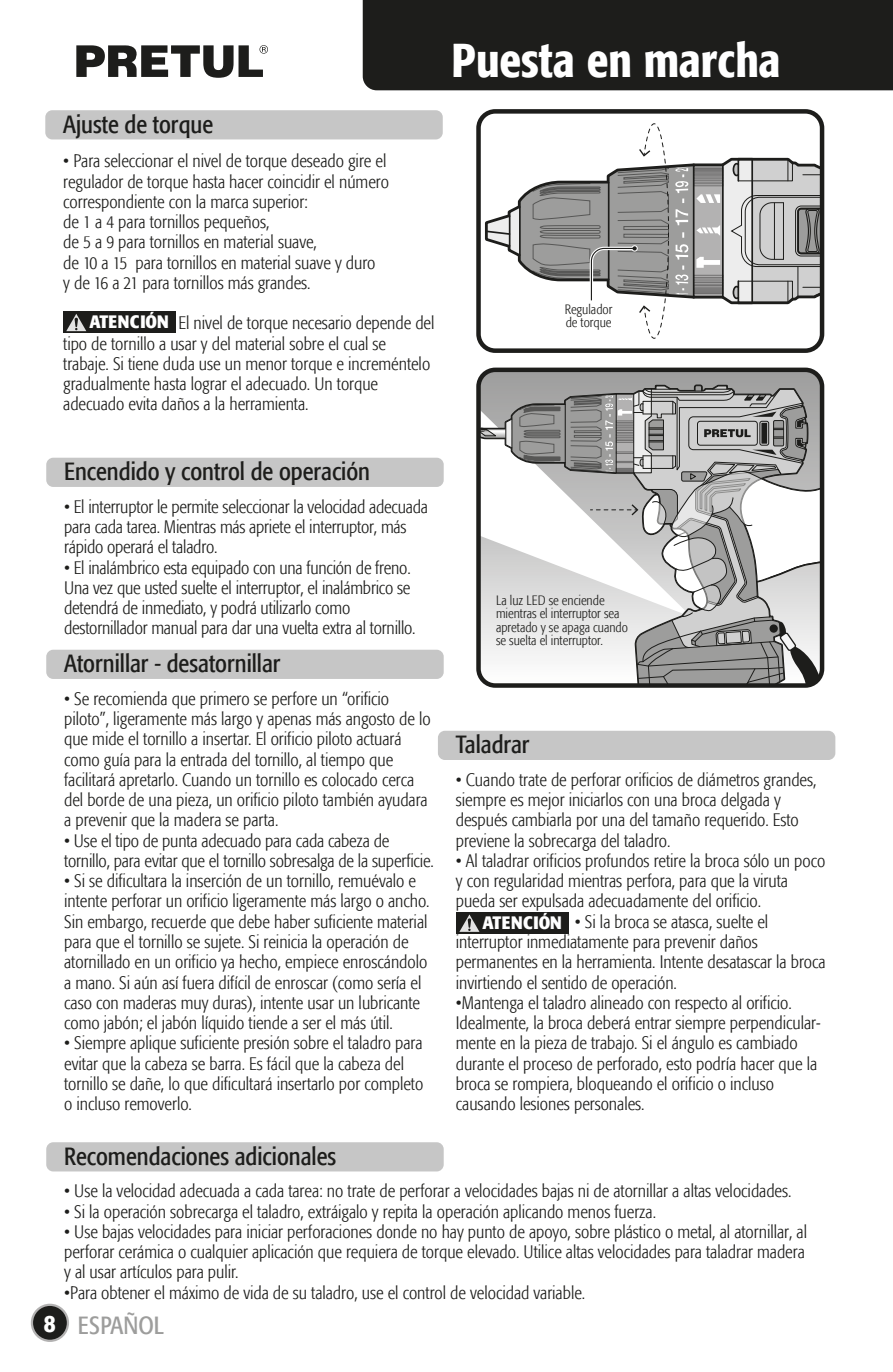
<style>
.page{position:relative;width:893px;height:1372px;background:#fff}
.page>*{position:absolute;margin:0;border:0;box-sizing:border-box;transform-origin:0 0}
.t1{font:500 condensed 47.25px "Formata";color:#fff}
.t2{font:condensed 24.75px "Formata";color:#1d1d1b}
.t3{font:condensed 24.75px "Formata";color:#9d9d9c}
.t4{font:300 condensed 18px/20.2px "Formata";color:#1d1d1b}
.t5{font:700 condensed 18px "Formata";letter-spacing:.01em;color:#fff}
.t6{font:300 condensed 13.5px/13.5px "Formata";color:#1d1d1b}
.s1{font-weight:500;color:#fff}
</style>
<div class="page">
<div style="left:363px;top:0;width:530px;height:90px;background:#1d1d1b"></div>
<div style="left:45px;top:110px;width:398px;height:29px;background:#c6c6c6;border-radius:7px"></div>
<div style="left:46px;top:457px;width:398px;height:30px;background:#c6c6c6;border-radius:7px"></div>
<div style="left:46px;top:649px;width:398px;height:30px;background:#c6c6c6;border-radius:7px"></div>
<div style="left:46px;top:1142px;width:398px;height:29px;background:#c6c6c6;border-radius:7px"></div>
<div style="left:438px;top:730px;width:397px;height:30px;background:#c6c6c6;border-radius:7px"></div>
<svg style="left:481px;top:372px;width:204px;height:11px;background:#9b9b9b"></svg>
<div style="left:476px;top:367px;width:348px;height:320px;border:4px solid #1d1d1b;border-radius:17px"></div>
<div style="left:476px;top:109px;width:348px;height:244px;border:4px solid #1d1d1b;border-radius:17px"></div>
<div style="left:32px;top:1304px;width:36px;height:36px;background:#1d1d1b;border-radius:50%"></div>
<div style="left:31px;top:1303px;width:38px;height:38px;border:2px solid #b3b2b2;border-radius:50%"></div>
<svg style="left:76px;top:45px;width:192px;height:33px"></svg>
<svg style="left:478px;top:383px;width:344px;height:302px"></svg>
<div style="left:456px;top:912px;width:113px;height:21px;background:#1d1d1b"></div>
<svg style="left:459px;top:914px;width:21px;height:18px"></svg>
<div style="left:63px;top:311px;width:112px;height:22px;background:#1d1d1b"></div>
<svg style="left:66px;top:314px;width:20px;height:18px"></svg>
<svg style="left:485px;top:123px;width:337px;height:216px"></svg>
<h1 class="t1" style="left:451px;top:32px;width:331px">Puesta en marcha</h1>
<h2 class="t2" style="left:63px;top:110px;width:151px">Ajuste de torque</h2>
<p class="t4" style="left:63px;top:151px;width:327px">• Para seleccionar el nivel de torque deseado gire el regulador de torque hasta hacer coincidir el número correspondiente con la marca superior:<br>de 1 a 4 para tornillos pequeños,<br>de 5 a 9 para tornillos en material suave,<br>de 10 a 15 para tornillos en material suave y duro<br>y de 16 a 21 para tornillos más grandes.</p>
<p class="t4" style="left:63px;top:313px;width:373px;text-indent:115px">El nivel de torque necesario depende del tipo de tornillo a usar y del material sobre el cual se trabaje. Si tiene duda use un menor torque e increméntelo gradualmente hasta lograr el adecuado. Un torque adecuado evita daños a la herramienta.</p>
<p class="t5" style="left:89px;top:311px;width:81px">ATENCIÓN</p>
<p class="t6" style="left:565px;top:302px;width:49px">Regulador de torque</p>
<h2 class="t2" style="left:64px;top:457px;width:307px">Encendido y control de operación</h2>
<p class="t4" style="left:64px;top:496px;width:365px">• El interruptor le permite seleccionar la velocidad adecuada para cada tarea. Mientras más apriete el interruptor, más rápido operará el taladro.</p>
<p class="t4" style="left:64px;top:557px;width:353px">• El inalámbrico esta equipado con una función de freno.<br>Una vez que usted suelte el interruptor, el inalámbrico se detendrá de inmediato, y podrá utilizarlo como destornillador manual para dar una vuelta extra al tornillo.</p>
<h2 class="t2" style="left:64px;top:649px;width:218px">Atornillar - desatornillar</h2>
<p class="t4" style="left:64px;top:688px;width:368px">• Se recomienda que primero se perfore un “orificio piloto”, ligeramente más largo y apenas más angosto de lo que mide el tornillo a insertar. El orificio piloto actuará como guía para la entrada del tornillo, al tiempo que facilitará apretarlo. Cuando un tornillo es colocado cerca del borde de una pieza, un orificio piloto también ayudara a prevenir que la madera se parta.</p>
<p class="t4" style="left:64px;top:830px;width:371px">• Use el tipo de punta adecuado para cada cabeza de tornillo, para evitar que el tornillo sobresalga de la superficie.</p>
<p class="t4" style="left:64px;top:871px;width:367px">• Si se dificultara la inserción de un tornillo, remuévalo e intente perforar un orificio ligeramente más largo o ancho.<br>Sin embargo, recuerde que debe haber suficiente material para que el tornillo se sujete. Si reinicia la operación de atornillado en un orificio ya hecho, empiece enroscándolo a mano. Si aún así fuera difícil de enroscar (como sería el caso con maderas muy duras), intente usar un lubricante como jabón; el jabón líquido tiende a ser el más útil.</p>
<p class="t4" style="left:64px;top:1033px;width:361px">• Siempre aplique suficiente presión sobre el taladro para evitar que la cabeza se barra. Es fácil que la cabeza del tornillo se dañe, lo que dificultará insertarlo por completo o incluso removerlo.</p>
<h2 class="t2" style="left:64px;top:1141px;width:274px">Recomendaciones adicionales</h2>
<p class="t4" style="left:64px;top:1181px;width:729px">• Use la velocidad adecuada a cada tarea: no trate de perforar a velocidades bajas ni de atornillar a altas velocidades.</p>
<p class="t4" style="left:64px;top:1201px;width:593px">• Si la operación sobrecarga el taladro, extráigalo y repita la operación aplicando menos fuerza.</p>
<p class="t4" style="left:64px;top:1221px;width:744px">• Use bajas velocidades para iniciar perforaciones donde no hay punto de apoyo, sobre plástico o metal, al atornillar, al perforar cerámica o cualquier aplicación que requiera de torque elevado. Utilice altas velocidades para taladrar madera y al usar artículos para pulir.</p>
<p class="t4" style="left:64px;top:1282px;width:523px">•Para obtener el máximo de vida de su taladro, use el control de velocidad variable.</p>
<p class="t6" style="left:496px;top:593px;width:133px">La luz LED se enciende mientras el interruptor sea apretado y se apaga cuando se suelta el interruptor.</p>
<h2 class="t2" style="left:456px;top:730px;width:75px">Taladrar</h2>
<p class="t4" style="left:456px;top:769px;width:362px">• Cuando trate de perforar orificios de diámetros grandes, siempre es mejor iniciarlos con una broca delgada y después cambiarla por una del tamaño requerido. Esto previene la sobrecarga del taladro.</p>
<p class="t4" style="left:456px;top:850px;width:371px">• Al taladrar orificios profundos retire la broca sólo un poco y con regularidad mientras perfora, para que la viruta pueda ser expulsada adecuadamente del orificio.</p>
<p class="t4" style="left:456px;top:911px;width:371px;text-indent:119px">• Si la broca se atasca, suelte el interruptor inmediatamente para prevenir daños permanentes en la herramienta. Intente desatascar la broca invirtiendo el sentido de operación.</p>
<p class="t4" style="left:456px;top:992px;width:366px">•Mantenga el taladro alineado con respecto al orificio.<br>Idealmente, la broca deberá entrar siempre perpendicular&shy;mente en la pieza de trabajo. Si el ángulo es cambiado durante el proceso de perforado, esto podría hacer que la broca se rompiera, bloqueando el orificio o incluso causando lesiones personales.</p>
<p class="t5" style="left:482px;top:911px;width:81px">ATENCIÓN</p>
<h2 class="t3" style="left:44px;top:1310px;width:122px"><span class="s1">8</span> ESPAÑOL</h2>
</div>
